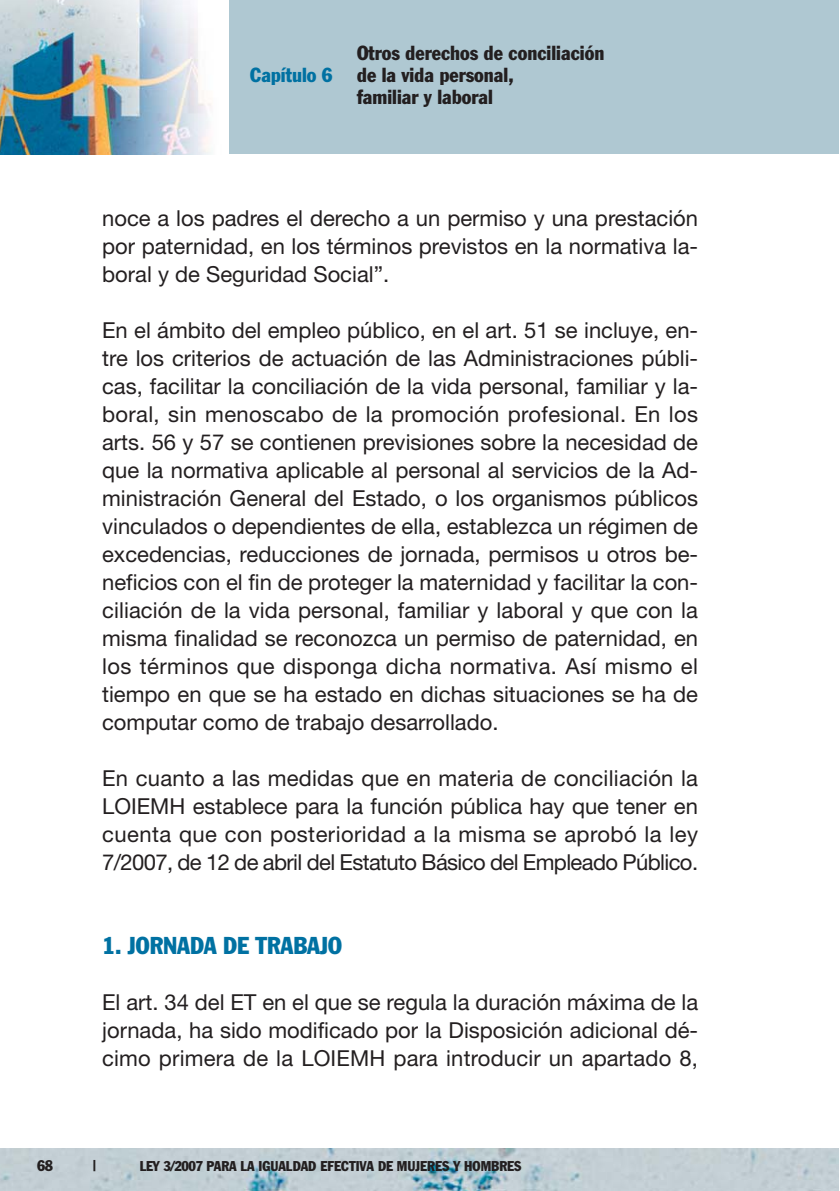
<style>
.page{position:relative;width:840px;height:1191px;background:#fff}
.page>*{position:absolute;margin:0;border:0;box-sizing:border-box;transform-origin:0 0}
.t1{font:condensed 24px "Franklin Gothic";color:#0071a2}
.t2{font:22px/28px "Helvetica Neue";color:#231f20;text-align:justify}
.t3{font:condensed 20px/22px "Franklin Gothic";color:#231f20}
.t4{font:condensed 20px "Franklin Gothic";color:#0071a2}
.t5{font:condensed 15.2px "Franklin Gothic";color:#231f20}
.t6{font:condensed 14px "Franklin Gothic";color:#231f20}
</style>
<div class="page">
<div style="left:0;top:1px;width:838px;height:153px;background:#afc8d2"></div>
<div style="left:0;top:1px;width:229px;height:153px;background:#fff"></div>
<img style="left:0;top:1px;width:211px;height:153px">
<img style="left:0;top:1148px;width:838px;height:43px">
<p class="t4" style="left:250px;top:68px;width:84px">Capítulo 6</p>
<p class="t3" style="left:357px;top:43px;width:249px">Otros derechos de conciliación de la vida personal,<br>familiar y laboral</p>
<p class="t2" style="left:102px;top:206px;width:597px">noce a los padres el derecho a un permiso y una prestación por paternidad, en los términos previstos en la normativa la&shy;boral y de Seguridad Social”.</p>
<p class="t2" style="left:102px;top:318px;width:597px">En el ámbito del empleo público, en el art. 51 se incluye, en&shy;tre los criterios de actuación de las Administraciones públi&shy;cas, facilitar la conciliación de la vida personal, familiar y la&shy;boral, sin menoscabo de la promoción profesional. En los arts. 56 y 57 se contienen previsiones sobre la necesidad de que la normativa aplicable al personal al servicios de la Ad&shy;ministración General del Estado, o los organismos públicos vinculados o dependientes de ella, establezca un régimen de excedencias, reducciones de jornada, permisos u otros be&shy;neficios con el fin de proteger la maternidad y facilitar la con&shy;ciliación de la vida personal, familiar y laboral y que con la misma finalidad se reconozca un permiso de paternidad, en los términos que disponga dicha normativa. Así mismo el tiempo en que se ha estado en dichas situaciones se ha de computar como de trabajo desarrollado.</p>
<p class="t2" style="left:102px;top:766px;width:597px">En cuanto a las medidas que en materia de conciliación la LOIEMH establece para la función pública hay que tener en cuenta que con posterioridad a la misma se aprobó la ley 7/2007, de 12 de abril del Estatuto Básico del Empleado Público.</p>
<p class="t1" style="left:102px;top:937px;width:241px">1. JORNADA DE TRABAJO</p>
<p class="t2" style="left:102px;top:990px;width:597px">El art. 34 del ET en el que se regula la duración máxima de la jornada, ha sido modificado por la Disposición adicional dé&shy;cimo primera de la LOIEMH para introducir un apartado 8,</p>
<p class="t5" style="left:37px;top:1159px;width:17px">68</p>
<p class="t5" style="left:93px;top:1159px;width:5px">|</p>
<p class="t6" style="left:140px;top:1160px;width:383px">LEY 3/2007 PARA LA IGUALDAD EFECTIVA DE MUJERES Y HOMBRES</p>
</div>
